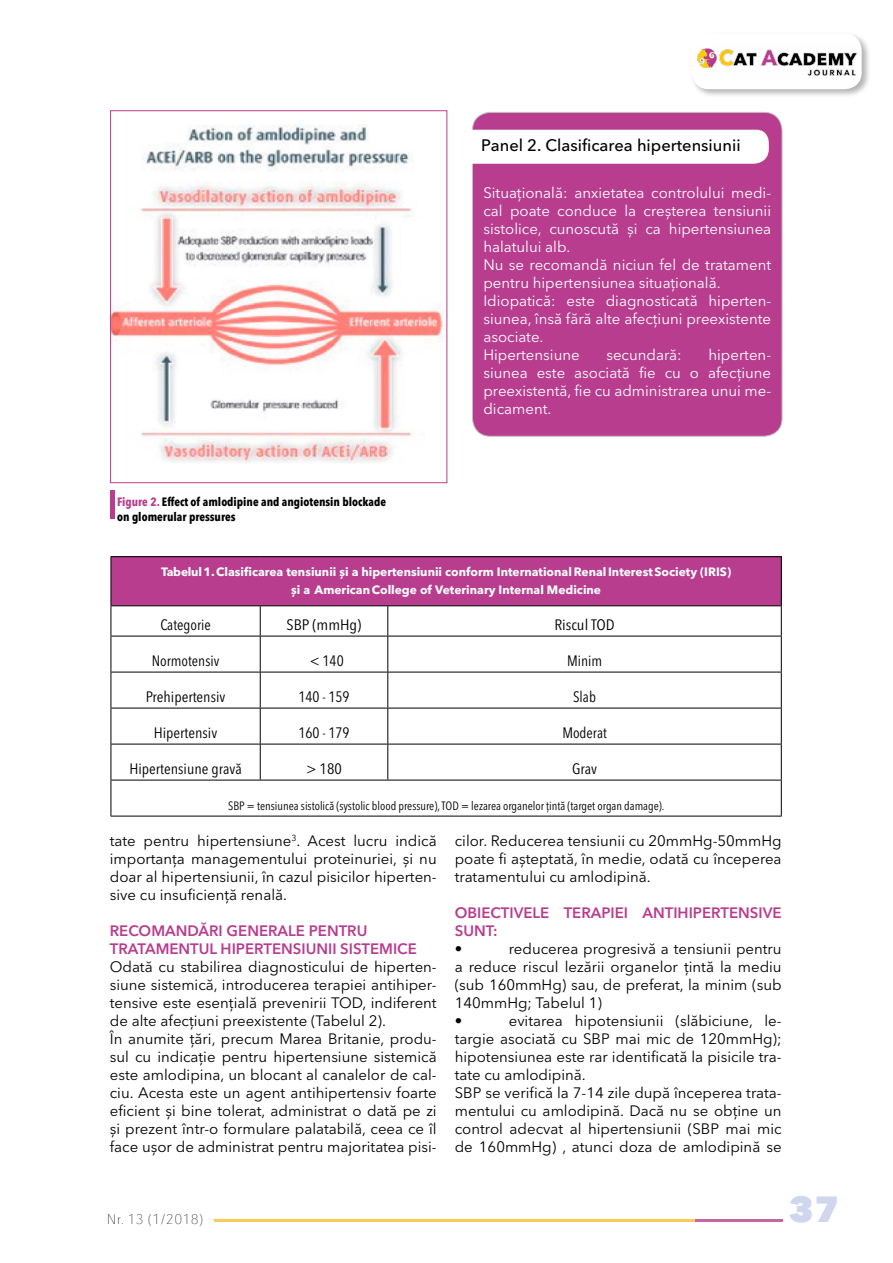
<style>
.page{position:relative;width:893px;height:1263px;background:#fff}
.page>*{position:absolute;margin:0;border:0;box-sizing:border-box;transform-origin:0 0}
.t1{font:800 36px "Avenir Next LT Pro";color:#cfd6ed}
.t2{font:500 16.5px "Avenir Next LT Pro";color:#000}
.t3{font:15px/18px "Avenir Next LT Pro";color:#000}
.t4{font:15px/18px "Avenir Next LT Pro";color:#fff}
.t5{font:600 15px/18px "Avenir Next LT Pro";color:#b83d8f}
.t6{font:condensed 15px "Avenir Next LT Pro";color:#000}
.t7{font:condensed 15px "Avenir Next LT Pro";color:#000;scale:1.05 1}
.t8{font:condensed 15px "Avenir Next LT Pro";color:#000;scale:1.1 1}
.t9{font:200 condensed 13.8px "Avenir Next LT Pro";letter-spacing:.02em;color:#000;scale:1.29 1}
.t10{font:700 12px/18px "Avenir Next LT Pro";color:#fff;text-align:center}
.t11{font:condensed 12px "Avenir Next LT Pro";color:#000}
.t12{font:700 condensed 12px/15px "Avenir Next LT Pro";color:#000}
.s1{color:#b83d8f}
</style>
<div class="page">
<div style="left:690px;top:32px;width:181px;height:67px;background:#000;opacity:.3"></div>
<div style="left:692px;top:34px;width:170px;height:55px;background:#fff;border-radius:17px"></div>
<img style="left:697px;top:48px;width:160px;height:28px">
<hr style="left:214px;top:1219px;width:483px;height:2px;background:#fccb57">
<hr style="left:695px;top:1219px;width:87px;height:2px;background:#c465a4">
<img style="left:112px;top:125px;width:333px;height:338px">
<div style="left:110px;top:111px;width:337px;height:372px;border:1px solid #b83d8f"></div>
<hr style="left:111px;top:490px;width:4px;height:29px;background:#b83d8f">
<div style="left:472px;top:112px;width:310px;height:324px;background:#b83d8f;border-radius:18px"></div>
<div style="left:472px;top:112px;width:310px;height:325px;border:1px solid #c1c2c4;border-radius:18px"></div>
<div style="left:472px;top:130px;width:297px;height:34px;background:#fff"></div>
<div style="left:111px;top:557px;width:670px;height:49px;background:#b83d8f"></div>
<svg style="left:112px;top:606px;width:669px;height:210px"></svg>
<hr style="left:111px;top:606px;width:1px;height:30px;background:#000">
<hr style="left:260px;top:606px;width:1px;height:30px;background:#000">
<hr style="left:387px;top:606px;width:1px;height:30px;background:#000">
<hr style="left:781px;top:606px;width:1px;height:30px;background:#000">
<hr style="left:111px;top:636px;width:149px;height:1px;background:#000">
<hr style="left:111px;top:636px;width:1px;height:36px;background:#000">
<hr style="left:260px;top:636px;width:128px;height:1px;background:#000">
<hr style="left:260px;top:636px;width:1px;height:36px;background:#000">
<hr style="left:388px;top:636px;width:394px;height:1px;background:#000">
<hr style="left:387px;top:636px;width:1px;height:36px;background:#000">
<hr style="left:781px;top:636px;width:1px;height:36px;background:#000">
<hr style="left:111px;top:672px;width:149px;height:1px;background:#000">
<hr style="left:111px;top:672px;width:1px;height:36px;background:#000">
<hr style="left:260px;top:672px;width:128px;height:1px;background:#000">
<hr style="left:260px;top:672px;width:1px;height:36px;background:#000">
<hr style="left:388px;top:672px;width:394px;height:1px;background:#000">
<hr style="left:387px;top:672px;width:1px;height:36px;background:#000">
<hr style="left:781px;top:672px;width:1px;height:36px;background:#000">
<hr style="left:111px;top:708px;width:149px;height:1px;background:#000">
<hr style="left:111px;top:708px;width:1px;height:36px;background:#000">
<hr style="left:260px;top:708px;width:128px;height:1px;background:#000">
<hr style="left:260px;top:708px;width:1px;height:36px;background:#000">
<hr style="left:388px;top:708px;width:394px;height:1px;background:#000">
<hr style="left:387px;top:708px;width:1px;height:36px;background:#000">
<hr style="left:781px;top:708px;width:1px;height:36px;background:#000">
<hr style="left:111px;top:744px;width:149px;height:1px;background:#000">
<hr style="left:111px;top:744px;width:1px;height:36px;background:#000">
<hr style="left:260px;top:744px;width:128px;height:1px;background:#000">
<hr style="left:260px;top:744px;width:1px;height:36px;background:#000">
<hr style="left:388px;top:744px;width:394px;height:1px;background:#000">
<hr style="left:387px;top:744px;width:1px;height:36px;background:#000">
<hr style="left:781px;top:744px;width:1px;height:36px;background:#000">
<hr style="left:111px;top:780px;width:149px;height:1px;background:#000">
<hr style="left:111px;top:780px;width:1px;height:36px;background:#000">
<hr style="left:260px;top:780px;width:128px;height:1px;background:#000">
<hr style="left:388px;top:780px;width:394px;height:1px;background:#000">
<hr style="left:781px;top:780px;width:1px;height:36px;background:#000">
<hr style="left:111px;top:816px;width:149px;height:1px;background:#000">
<hr style="left:260px;top:816px;width:128px;height:1px;background:#000">
<hr style="left:388px;top:816px;width:394px;height:1px;background:#000">
<hr style="left:111px;top:556px;width:149px;height:1px;background:#000">
<hr style="left:111px;top:557px;width:1px;height:48px;background:#000">
<hr style="left:260px;top:556px;width:128px;height:1px;background:#000">
<hr style="left:388px;top:556px;width:394px;height:1px;background:#000">
<hr style="left:781px;top:557px;width:1px;height:48px;background:#000">
<hr style="left:111px;top:605px;width:149px;height:1px;background:#000">
<hr style="left:260px;top:605px;width:128px;height:1px;background:#000">
<hr style="left:388px;top:605px;width:394px;height:1px;background:#000">
<p class="t2" style="left:481px;top:135px;width:261px">Panel 2. Clasificarea hipertensiunii</p>
<p class="t4" style="left:483px;top:184px;width:289px">Situațională: anxietatea controlului medi&shy;cal poate conduce la creșterea tensiunii sistolice, cunoscută și ca hipertensiunea halatului alb.<br>Nu se recomandă niciun fel de tratament pentru hipertensiunea situațională.<br>Idiopatică: este diagnosticată hiperten&shy;siunea, însă fără alte afecțiuni preexistente asociate.<br>Hipertensiune</p>
<p class="t4" style="left:483px;top:346px;width:289px;text-align:justify;text-indent:225px">hiperten&shy;siunea este asociată fie cu o afecțiune preexistentă, fie cu administrarea unui me&shy;dicament.</p>
<p class="t4" style="left:606px;top:346px;width:77px">secundară:</p>
<p class="t12" style="left:117px;top:494px;width:270px"><span class="s1">Figure 2.</span> Effect of amlodipine and angiotensin blockade on glomerular pressures</p>
<p class="t10" style="left:161px;top:563px;width:571px">Tabelul 1. Clasificarea tensiunii și a hipertensiunii conform International Renal Interest Society (IRIS) și a American College of Veterinary Internal Medicine</p>
<p class="t6" style="left:160px;top:616px;width:52px">Categorie</p>
<p class="t8" style="left:287px;top:616px;width:69px">SBP (mmHg)</p>
<p class="t8" style="left:554px;top:616px;width:56px">Riscul TOD</p>
<p class="t6" style="left:152px;top:652px;width:69px">Normotensiv</p>
<p class="t6" style="left:310px;top:652px;width:35px">&lt; 140</p>
<p class="t6" style="left:567px;top:652px;width:37px">Minim</p>
<p class="t7" style="left:146px;top:688px;width:77px">Prehipertensiv</p>
<p class="t6" style="left:298px;top:688px;width:53px">140 - 159</p>
<p class="t6" style="left:573px;top:688px;width:24px">Slab</p>
<p class="t7" style="left:154px;top:724px;width:62px">Hipertensiv</p>
<p class="t6" style="left:298px;top:724px;width:53px">160 - 179</p>
<p class="t6" style="left:562px;top:724px;width:46px">Moderat</p>
<p class="t7" style="left:129px;top:760px;width:108px">Hipertensiune gravă</p>
<p class="t7" style="left:306px;top:760px;width:35px">&gt; 180</p>
<p class="t7" style="left:572px;top:760px;width:25px">Grav</p>
<p class="t11" style="left:228px;top:799px;width:438px">SBP = tensiunea sistolică (systolic blood pressure), TOD = lezarea organelor țintă (target organ damage).</p>
<p class="t3" style="left:110px;top:832px;width:328px;text-align:justify">tate pentru hipertensiune<sup>3</sup>. Acest lucru indică importanța managementului proteinuriei, și nu doar al hipertensiunii, în cazul pisicilor hiperten&shy;sive cu insuficiență renală.</p>
<p class="t5" style="left:110px;top:922px;width:308px">RECOMANDĂRI GENERALE PENTRU<br>TRATAMENTUL HIPERTENSIUNII SISTEMICE</p>
<p class="t3" style="left:110px;top:958px;width:328px">Odată cu stabilirea diagnosticului de hiperten&shy;siune sistemică, introducerea terapiei antihiper&shy;tensive este esențială prevenirii TOD, indiferent de alte afecțiuni preexistente (Tabelul 2).<br>În anumite țări, precum Marea Britanie, produ&shy;sul cu indicație pentru hipertensiune sistemică este amlodipina, un blocant al canalelor de cal&shy;ciu. Acesta este un agent antihipertensiv foarte eficient și bine tolerat, administrat o dată pe zi și prezent într-o formulare palatabilă, ceea ce îl face ușor de administrat pentru majoritatea pisi-</p>
<p class="t3" style="left:455px;top:832px;width:328px;text-align:justify">cilor. Reducerea tensiunii cu 20mmHg-50mmHg poate fi așteptată, în medie, odată cu începerea tratamentului cu amlodipină.</p>
<p class="t5" style="left:455px;top:904px;width:328px">OBIECTIVELE TERAPIEI ANTIHIPERTENSIVE<br>SUNT:</p>
<p class="t3" style="left:455px;top:940px;width:9px">•</p>
<p class="t3" style="left:455px;top:940px;width:328px;text-indent:54px">reducerea progresivă a tensiunii pentru a reduce riscul lezării organelor țintă la mediu (sub 160mmHg) sau, de preferat, la minim (sub<br>140mmHg; Tabelul 1)<br>•</p>
<p class="t3" style="left:455px;top:1012px;width:328px;text-indent:54px">evitarea hipotensiunii (slăbiciune, le&shy;targie asociată cu SBP mai mic de 120mmHg); hipotensiunea este rar identificată la pisicile tra&shy;tate cu amlodipină.<br>SBP se verifică la 7-14 zile după începerea trata&shy;mentului cu amlodipină. Dacă nu se obține un control adecvat al hipertensiunii (SBP mai mic de 160mmHg) , atunci doza de amlodipină se</p>
<p class="t9" style="left:107px;top:1211px;width:76px">Nr. 13 (1/2018)</p>
<h1 class="t1" style="left:788px;top:1187px;width:52px">37</h1>
</div>
